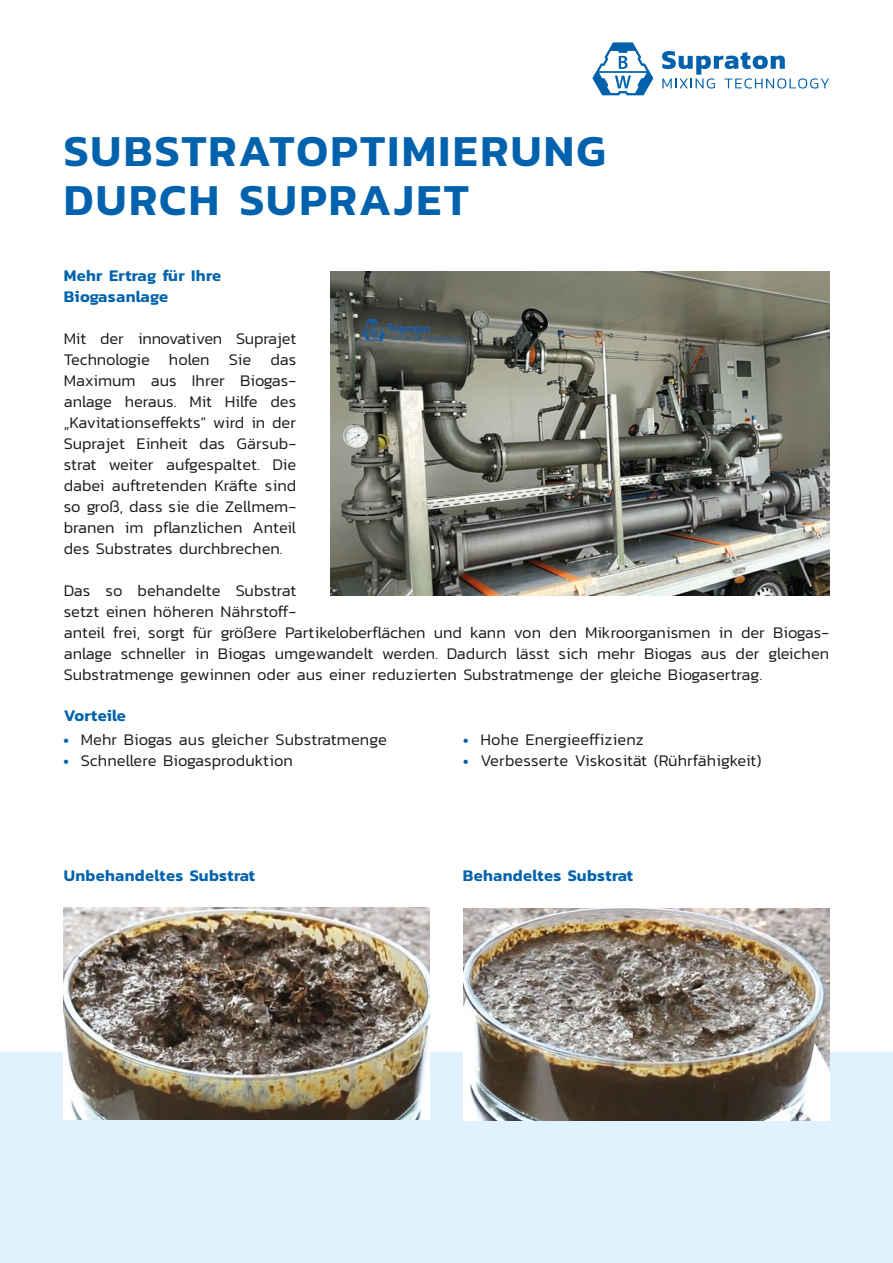
<style>
.page{position:relative;width:893px;height:1263px;background:#fff}
.page>*{position:absolute;margin:0;border:0;box-sizing:border-box;transform-origin:0 0}
.t1{font:600 45px/48.8px "Kanit";letter-spacing:.05em;color:#0062ad}
.t2{font:300 16.5px/21px "Kanit";color:#1d1d1b;text-align:justify}
.t3{font:600 16.5px/21px "Kanit";letter-spacing:.02em;color:#0062ad}
.s1{font-weight:900;font-size:15px;color:#0062ad}
</style>
<div class="page">
<div style="left:0;top:1052px;width:893px;height:211px;background:#e0f2fd"></div>
<img style="left:330px;top:272px;width:499px;height:323px">
<img style="left:64px;top:907px;width:365px;height:213px">
<img style="left:463px;top:908px;width:366px;height:213px">
<svg style="left:662px;top:51px;width:167px;height:38px"></svg>
<svg style="left:592px;top:43px;width:61px;height:52px"></svg>
<h1 class="t1" style="left:64px;top:125px;width:543px">SUBSTRATOPTIMIERUNG<br>DURCH SUPRAJET</h1>
<p class="t3" style="left:64px;top:265px;width:159px">Mehr Ertrag für Ihre<br>Biogasanlage</p>
<p class="t2" style="left:64px;top:328px;width:234px">Mit der innovativen Suprajet Technologie holen Sie das Maximum aus Ihrer Biogas&shy;anlage heraus. Mit Hilfe des „Kavitationseffekts“ wird in der Suprajet Einheit das Gärsub&shy;strat weiter aufgespaltet. Die dabei auftretenden Kräfte sind so groß, dass sie die Zellmem&shy;branen im pflanzlichen Anteil des Substrates durchbrechen.</p>
<p class="t2" style="left:64px;top:580px;width:767px;text-align:left">Das so behandelte Substrat<br>setzt einen höheren Nährstoff-<br>anteil frei, sorgt für größere Partikeloberflächen und kann von den Mikroorganismen in der Biogas&shy;anlage schneller in Biogas umgewandelt werden. Dadurch lässt sich mehr Biogas aus der gleichen Substratmenge gewinnen oder aus einer reduzierten Substratmenge der gleiche Biogasertrag.</p>
<p class="t3" style="left:64px;top:704px;width:64px">Vorteile</p>
<p class="t2" style="left:64px;top:728px;width:325px"><span class="s1">•</span> Mehr Biogas aus gleicher Substratmenge</p>
<p class="t2" style="left:64px;top:750px;width:231px"><span class="s1">•</span> Schnellere Biogasproduktion</p>
<p class="t2" style="left:463px;top:728px;width:182px"><span class="s1">•</span> Hohe Energieeffizienz</p>
<p class="t2" style="left:463px;top:750px;width:300px"><span class="s1">•</span> Verbesserte Viskosität (Rührfähigkeit)</p>
<p class="t3" style="left:64px;top:864px;width:193px">Unbehandeltes Substrat</p>
<p class="t3" style="left:463px;top:864px;width:172px">Behandeltes Substrat</p>
</div>
